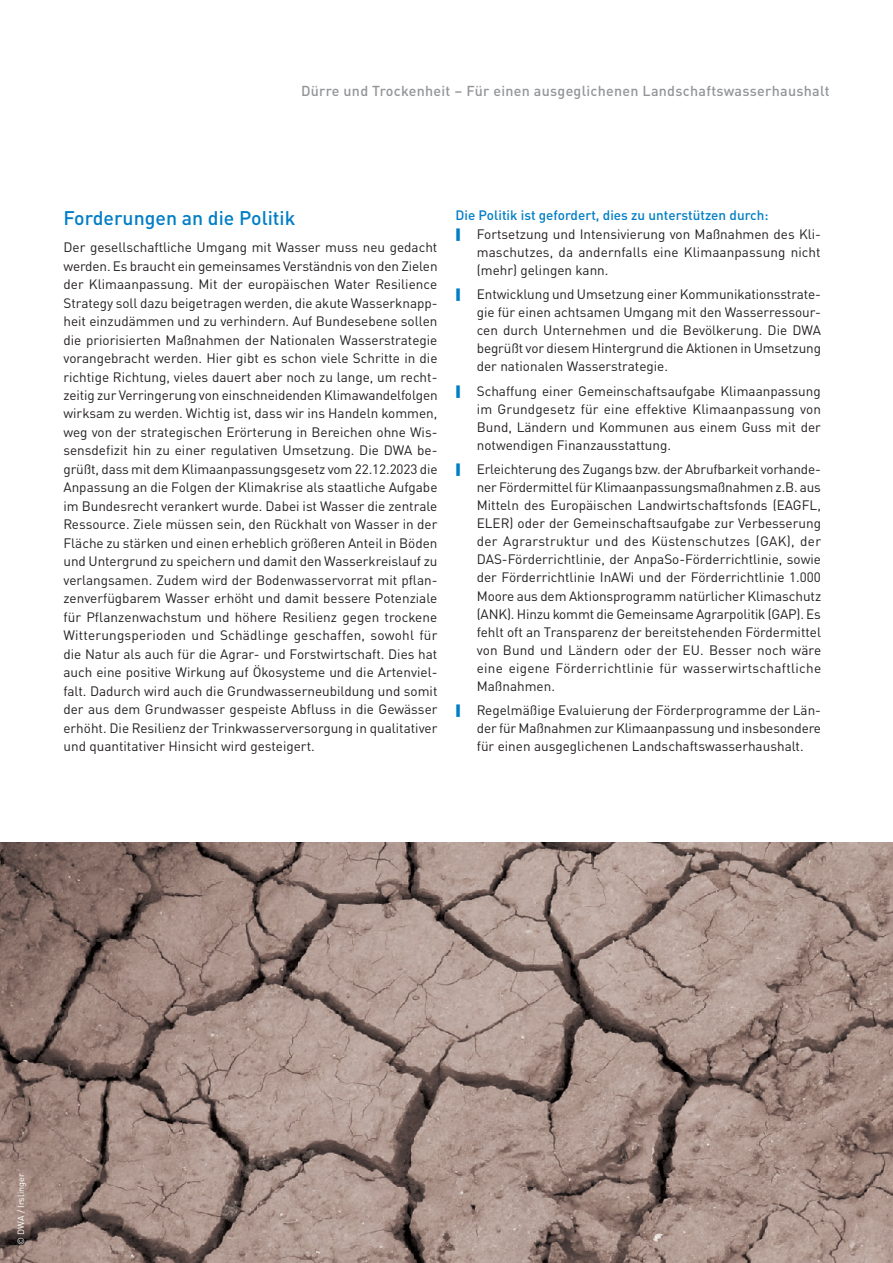
<style>
.page{position:relative;width:893px;height:1263px;background:#fff}
.page>*{position:absolute;margin:0;border:0;box-sizing:border-box;transform-origin:0 0}
.blaueÜberschrift{font:500 19.5px "DINOT";color:#007ec5}
.t1{font:500 14.25px "DINOT";letter-spacing:.02em;color:#939598}
.Fließtext-blocksatz{font:13.5px/18.5px "DINOT";color:#231f20;text-align:justify}
.Zwischenüberschrift{font:500 13.5px "DINOT";color:#007ec5}
.Bildquelle{font:9px "DINOT";color:#fff}
</style>
<div class="page">
<img style="left:0;top:842px;width:892px;height:420px">
<p class="t1" style="left:301px;top:79px;width:529px">Dürre und Trockenheit – Für einen ausgeglichenen Landschaftswasserhaushalt</p>
<p class="blaueÜberschrift" style="left:63px;top:203px;width:233px">Forderungen an die Politik</p>
<p class="Fließtext-blocksatz" style="left:63px;top:237px;width:375px">Der gesellschaftliche Umgang mit Wasser muss neu gedacht werden. Es braucht ein gemeinsames Verständnis von den Zielen der Klimaanpassung. Mit der europäischen Water Resilience Strategy soll dazu beigetragen werden, die akute Wasserknapp&shy;heit einzudämmen und zu verhindern. Auf Bundesebene sollen die priorisierten Maßnahmen der Nationalen Wasserstrategie vorangebracht werden. Hier gibt es schon viele Schritte in die richtige Richtung, vieles dauert aber noch zu lange, um recht&shy;zeitig zur Verringerung von einschneidenden Klimawandelfolgen wirksam zu werden. Wichtig ist, dass wir ins Handeln kommen, weg von der strategischen Erörterung in Bereichen ohne Wis&shy;sensdefizit hin zu einer regulativen Umsetzung. Die DWA be&shy;grüßt, dass mit dem Klimaanpassungsgesetz vom 22.12.2023 die Anpassung an die Folgen der Klimakrise als staatliche Aufgabe im Bundesrecht verankert wurde. Dabei ist Wasser die zentrale Ressource. Ziele müssen sein, den Rückhalt von Wasser in der Fläche zu stärken und einen erheblich größeren Anteil in Böden und Untergrund zu speichern und damit den Wasserkreislauf zu verlangsamen. Zudem wird der Bodenwasservorrat mit pflan&shy;zenverfügbarem Wasser erhöht und damit bessere Potenziale für Pflanzenwachstum und höhere Resilienz gegen trockene Witterungsperioden und Schädlinge geschaffen, sowohl für die Natur als auch für die Agrar- und Forstwirtschaft. Dies hat auch eine positive Wirkung auf Ökosysteme und die Artenviel&shy;falt. Dadurch wird auch die Grundwasserneubildung und somit der aus dem Grundwasser gespeiste Abfluss in die Gewässer erhöht. Die Resilienz der Trinkwasserversorgung in qualitativer und quantitativer Hinsicht wird gesteigert.</p>
<p class="Zwischenüberschrift" style="left:455px;top:205px;width:314px">Die Politik ist gefordert, dies zu unterstützen durch:</p>
<p class="Fließtext-blocksatz" style="left:476px;top:224px;width:345px;line-height:18px">Fortsetzung und Intensivierung von Maßnahmen des Kli&shy;maschutzes, da andernfalls eine Klimaanpassung nicht (mehr) gelingen kann.</p>
<p class="Fließtext-blocksatz" style="left:476px;top:284px;width:346px;line-height:18px">Entwicklung und Umsetzung einer Kommunikationsstrate&shy;gie für einen achtsamen Umgang mit den Wasserressour&shy;cen durch Unternehmen und die Bevölkerung. Die DWA begrüßt vor diesem Hintergrund die Aktionen in Umsetzung der nationalen Wasserstrategie.</p>
<p class="Fließtext-blocksatz" style="left:476px;top:381px;width:346px;line-height:18px">Schaffung einer Gemeinschaftsaufgabe Klimaanpassung im Grundgesetz für eine effektive Klimaanpassung von Bund, Ländern und Kommunen aus einem Guss mit der notwendigen Finanzausstattung.</p>
<p class="Fließtext-blocksatz" style="left:476px;top:459px;width:346px;line-height:18px">Erleichterung des Zugangs bzw. der Abrufbarkeit vorhande&shy;ner Fördermittel für Klimaanpassungsmaßnahmen z.B. aus Mitteln des Europäischen Landwirtschaftsfonds (EAGFL, ELER) oder der Gemeinschaftsaufgabe zur Verbesserung der Agrarstruktur und des Küstenschutzes (GAK), der DAS-Förderrichtlinie, der AnpaSo-Förderrichtlinie, sowie der Förderrichtlinie InAWi und der Förderrichtlinie 1.000<br>Moore aus dem Aktionsprogramm natürlicher Klimaschutz (ANK). Hinzu kommt die Gemeinsame Agrarpolitik (GAP). Es fehlt oft an Transparenz der bereitstehenden Fördermittel von Bund und Ländern oder der EU. Besser noch wäre eine eigene Förderrichtlinie für wasserwirtschaftliche Maßnahmen.</p>
<p class="Fließtext-blocksatz" style="left:476px;top:700px;width:345px;line-height:18px">Regelmäßige Evaluierung der Förderprogramme der Län&shy;der für Maßnahmen zur Klimaanpassung und insbesondere für einen ausgeglichenen Landschaftswasserhaushalt.</p>
<p class="Bildquelle" style="left:14px;top:1244px;width:73px;rotate:-90deg">© DWA / Irslinger</p>
</div>
